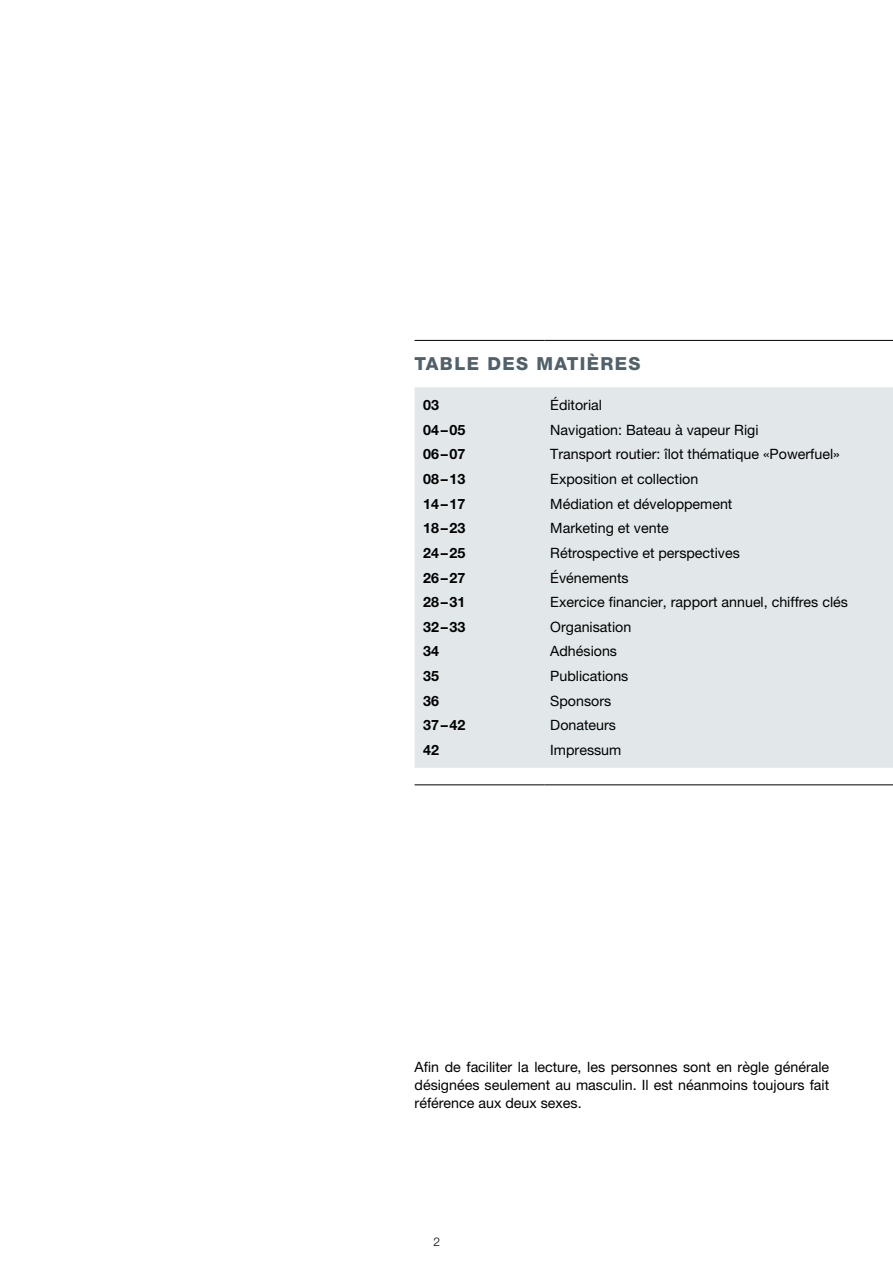
<style>
.page{position:relative;width:893px;height:1263px;background:#fff}
.page>*{position:absolute;margin:0;border:0;box-sizing:border-box;transform-origin:0 0}
.t1{font:800 18px "Helvetica Neue LT Std";letter-spacing:.075em;color:#516169}
.t2{font:14.25px/18px "Helvetica Neue LT Pro";color:#000;text-align:justify}
.t3{font:700 14.25px "Helvetica Neue LT Std";color:#000}
.t4{font:300 12px "Helvetica Neue LT Std";color:#000}
</style>
<div class="page">
<div style="left:415px;top:387px;width:478px;height:381px;background:#e2e8ea"></div>
<hr style="left:415px;top:340px;width:129px;height:1px;background:#000">
<hr style="left:544px;top:340px;width:349px;height:1px;background:#000">
<hr style="left:415px;top:785px;width:129px;height:1px;background:#000">
<hr style="left:544px;top:785px;width:349px;height:1px;background:#000">
<p class="t1" style="left:415px;top:353px;width:227px">TABLE DES MATIÈRES</p>
<p class="t3" style="left:423px;top:396px;width:17px">03</p>
<p class="t2" style="left:550px;top:396px;width:53px">Éditorial</p>
<p class="t3" style="left:423px;top:421px;width:44px">04–05</p>
<p class="t2" style="left:550px;top:421px;width:210px">Navigation: Bateau à vapeur Rigi</p>
<p class="t3" style="left:423px;top:446px;width:44px">06–07</p>
<p class="t2" style="left:550px;top:445px;width:291px">Transport routier: îlot thématique «Powerfuel»</p>
<p class="t3" style="left:423px;top:470px;width:44px">08–13</p>
<p class="t2" style="left:550px;top:470px;width:150px">Exposition et collection</p>
<p class="t3" style="left:423px;top:495px;width:44px">14–17</p>
<p class="t2" style="left:550px;top:494px;width:184px">Médiation et développement</p>
<p class="t3" style="left:423px;top:519px;width:44px">18–23</p>
<p class="t2" style="left:550px;top:519px;width:120px">Marketing et vente</p>
<p class="t3" style="left:423px;top:544px;width:44px">24–25</p>
<p class="t2" style="left:550px;top:544px;width:191px">Rétrospective et perspectives</p>
<p class="t3" style="left:423px;top:569px;width:44px">26–27</p>
<p class="t2" style="left:550px;top:568px;width:80px">Événements</p>
<p class="t3" style="left:423px;top:593px;width:44px">28–31</p>
<p class="t2" style="left:550px;top:593px;width:299px">Exercice financier, rapport annuel, chiffres clés</p>
<p class="t3" style="left:423px;top:618px;width:44px">32–33</p>
<p class="t2" style="left:550px;top:618px;width:83px">Organisation</p>
<p class="t3" style="left:423px;top:643px;width:17px">34</p>
<p class="t2" style="left:550px;top:642px;width:68px">Adhésions</p>
<p class="t3" style="left:423px;top:667px;width:17px">35</p>
<p class="t2" style="left:550px;top:667px;width:80px">Publications</p>
<p class="t3" style="left:423px;top:692px;width:17px">36</p>
<p class="t2" style="left:550px;top:691px;width:62px">Sponsors</p>
<p class="t3" style="left:423px;top:716px;width:44px">37–42</p>
<p class="t2" style="left:550px;top:716px;width:67px">Donateurs</p>
<p class="t3" style="left:423px;top:741px;width:17px">42</p>
<p class="t2" style="left:550px;top:741px;width:73px">Impressum</p>
<p class="t2" style="left:415px;top:1058px;width:416px">Afin de faciliter la lecture, les personnes sont en règle générale désignées seulement au masculin. Il est néanmoins toujours fait référence aux deux sexes.</p>
<p class="t4" style="left:434px;top:1234px;width:8px">2</p>
</div>
